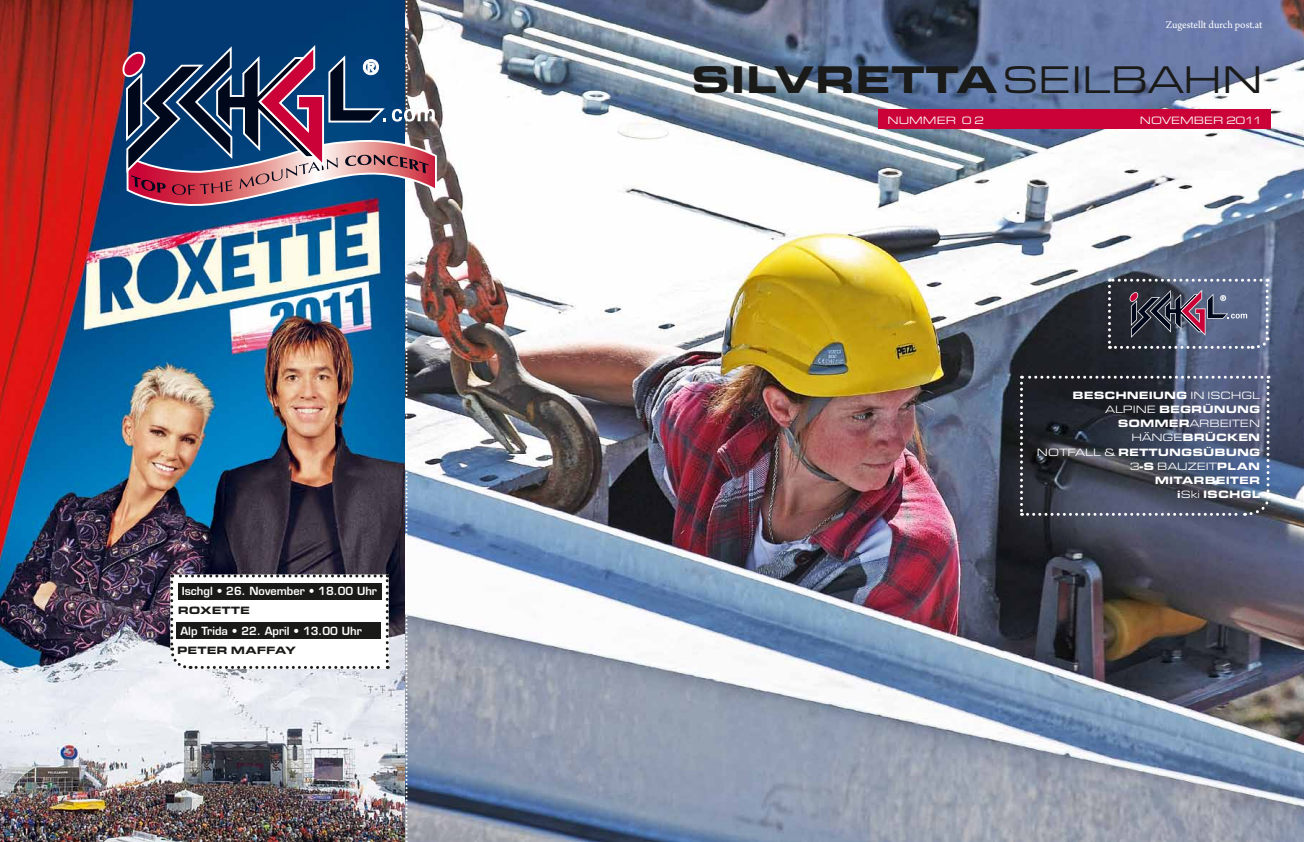
<style>
.page{position:relative;width:1304px;height:842px;background:#fff}
.page>*{position:absolute;margin:0;border:0;box-sizing:border-box;transform-origin:0 0}
.t1{font:40px "Eurostile Extended Black DTC";color:#1a1a18}
.t2{font:11px/14.2px "Eurostile Extended Black DTC";color:#fff;text-align:right}
.t3{font:600 11px "Eurostile";color:#fff}
.t4{font:11px "Eurostile Extended Roman DTC";color:#fff}
.t5{font:11px "Arno Pro";letter-spacing:-.005em;color:#fff}
.t6{font:11px "Eurostile Extended Black DTC";color:#1a1a18}
.s1{font-family:"Eurostile Extended Roman DTC"}
.s2{font-family:"Eurostile Extended Black DTC"}
</style>
<div class="page">
<img style="left:0;top:0;width:122px;height:842px">
<img style="left:438px;top:0;width:866px;height:842px">
<div style="left:878px;top:110px;width:393px;height:19px;background:#ca0237"></div>
<svg style="left:1020px;top:376px;width:251px;height:141px;background:#3f4557"></svg>
<img style="left:122px;top:0;width:316px;height:842px">
<div style="left:178px;top:583px;width:203px;height:16px;background:#1a1a18"></div>
<div style="left:176px;top:623px;width:205px;height:16px;background:#1a1a18"></div>
<svg style="left:1108px;top:279px;width:162px;height:71px;background:#56586e"></svg>
<p class="t3" style="left:182px;top:584px;width:197px">Ischgl • 26. November • 18.00 Uhr</p>
<p class="t3" style="left:180px;top:624px;width:183px">Alp Trida • 22. April • 13.00 Uhr</p>
<p class="t6" style="left:178px;top:604px;width:74px">ROXETTE</p>
<p class="t6" style="left:177px;top:644px;width:121px">PETER MAFFAY</p>
<p class="t5" style="left:1166px;top:19px;width:98px">Zugestellt durch post.at</p>
<h1 class="t1" style="left:691px;top:56px;width:573px">SILVRETTA<span class="s1">SEILBAHN</span></h1>
<p class="t4" style="left:887px;top:114px;width:98px">NUMMER 0 2</p>
<p class="t4" style="left:1140px;top:114px;width:124px">NOVEMBER 2011</p>
<p class="t2" style="left:1073px;top:388px;width:189px">BESCHNEIUNG <span class="s1">IN ISCHGL<br>ALPINE</span> BEGRÜNUNG</p>
<p class="t4" style="left:1118px;top:418px;width:144px"><span class="s2">SOMMER</span>ARBEITEN</p>
<p class="t2" style="left:1037px;top:431px;width:225px"><span class="s1">HÄNGE</span>BRÜCKEN<br><span class="s1">NOTFALL &amp;</span> RETTUNGSÜBUNG</p>
<p class="t4" style="left:1130px;top:460px;width:131px">3<span class="s2">-S</span> BAUZEIT<span class="s2">PLAN</span></p>
<p class="t2" style="left:1155px;top:473px;width:107px">MITARBEITER i<span class="s1">Ski</span> ISCHGL</p>
</div>
